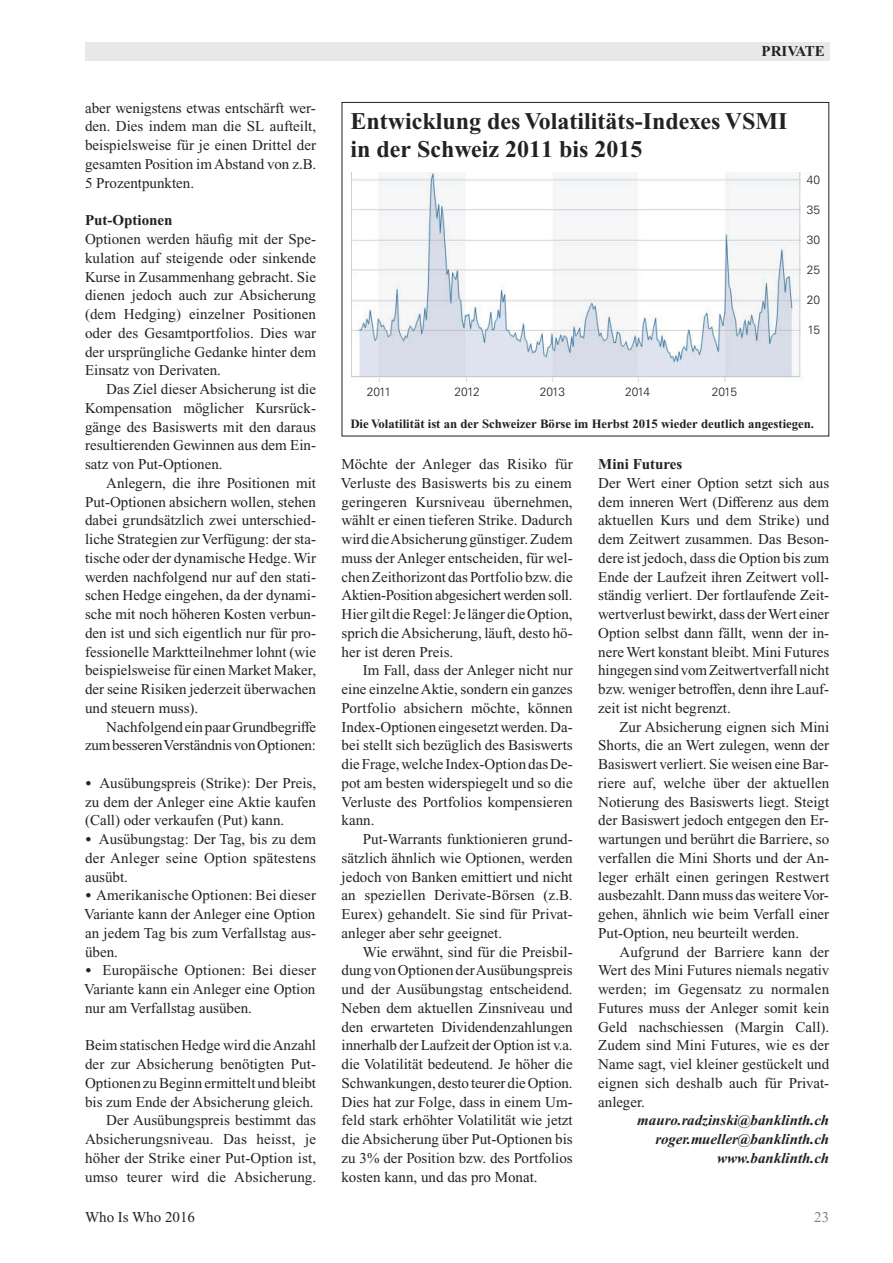
<style>
.page{position:relative;width:893px;height:1263px;background:#fff}
.page>*{position:absolute;margin:0;border:0;box-sizing:border-box;transform-origin:0 0}
.t1{font:700 24px/27.3px "Times New Roman PS Std";color:#232122}
.t2{font:15px/18.8px "Times New Roman PS Std";color:#232122;text-align:justify}
.t3{font:italic 700 15px/18.8px "Times New Roman PS Std";color:#232122;text-align:right}
.t4{font:700 15px "Times New Roman PS Std";color:#232122}
.t5{font:15px "Times New Roman PS Std";color:#7f8285}
.t6{font:700 12.75px "Times New Roman PS Std";color:#232122}
.t7{font:300 12px "Univers LT Std";letter-spacing:-.05em;color:#232122}
</style>
<div class="page">
<div style="left:85px;top:43px;width:744px;height:18px;background:#e7e8ea"></div>
<img style="left:352px;top:172px;width:458px;height:210px">
<div style="left:801px;top:176px;width:19px;height:198px;background:#fff"></div>
<p class="t2" style="left:85px;top:100px;width:233px">aber wenigstens etwas entschärft wer&shy;den. Dies indem man die SL aufteilt, beispielsweise für je einen Drittel der gesamten Position im Abstand von z.B.<br>5 Prozentpunkten.</p>
<p class="t4" style="left:85px;top:215px;width:89px">Put-Optionen</p>
<p class="t2" style="left:85px;top:231px;width:233px">Optionen werden häufig mit der Spe - kulation auf steigende oder sinkende Kurse in Zusammenhang gebracht. Sie dienen jedoch auch zur Absicherung (dem Hedging) einzelner Positionen oder des Gesamtportfolios. Dies war der ursprüngliche Gedanke hinter dem Einsatz von Derivaten.</p>
<p class="t2" style="left:85px;top:381px;width:233px;text-indent:21px">Das Ziel dieser Absicherung ist die Kompensation möglicher Kursrück&shy;gänge des Basiswerts mit den daraus resultierenden Gewinnen aus dem Ein&shy;satz von Put-Optionen.</p>
<p class="t2" style="left:85px;top:475px;width:233px;text-indent:21px">Anlegern, die ihre Positionen mit Put-Optionen absichern wollen, stehen dabei grundsätzlich zwei unterschied&shy;liche Strategien zur Verfügung: der sta&shy;tische oder der dynamische Hedge. Wir werden nachfolgend nur auf den stati&shy;schen Hedge eingehen, da der dynami&shy;sche mit noch höheren Kosten verbun&shy;den ist und sich eigentlich nur für pro&shy;fessionelle Marktteilnehmer lohnt (wie beispielsweise für einen Market Maker, der seine Risiken jederzeit überwachen und steuern muss).</p>
<p class="t2" style="left:85px;top:718px;width:233px;text-align:right">Nachfolgend ein paar Grundbegriffe zum besseren Verständnis von Optionen:</p>
<p class="t2" style="left:84px;top:775px;width:233px;text-align:left"><sup>.</sup> Ausübungspreis (Strike): Der Preis, zu dem der Anleger eine Aktie kaufen (Call) oder verkaufen (Put) kann.<br><sup>.</sup> Ausübungstag: Der Tag, bis zu dem der Anleger seine Option spätestens ausübt.<br><sup>.</sup> Amerikanische Optionen: Bei dieser<br>Variante kann der Anleger eine Option an jedem Tag bis zum Verfallstag aus&shy;üben.<br><sup>.</sup> Europäische Optionen: Bei dieser<br>Variante kann ein Anleger eine Option nur am Verfallstag ausüben.</p>
<p class="t2" style="left:85px;top:1037px;width:233px;text-align:right">Beim statischen Hedge wird die Anzahl der zur Absicherung benötigten Put-Optionen zu Beginn ermittelt und bleibt bis zum Ende der Absicherung gleich.<br>Der Ausübungspreis bestimmt das Absicherungsniveau. Das heisst, je höher der Strike einer Put-Option ist, umso teurer wird die Absicherung.</p>
<p class="t4" style="left:762px;top:46px;width:65px">PrIvate</p>
<h1 class="t1" style="left:350px;top:110px;width:439px">entwicklung des volatilitäts-Indexes vSMI in der Schweiz 2011 bis 2015</h1>
<p class="t7" style="left:807px;top:176px;width:15px">40</p>
<p class="t7" style="left:807px;top:206px;width:15px">35</p>
<p class="t7" style="left:807px;top:236px;width:15px">30</p>
<p class="t7" style="left:807px;top:266px;width:15px">25</p>
<p class="t7" style="left:807px;top:296px;width:15px">20</p>
<p class="t7" style="left:807px;top:326px;width:14px">15</p>
<p class="t7" style="left:367px;top:387px;width:26px">2011</p>
<p class="t7" style="left:455px;top:387px;width:27px">2012</p>
<p class="t7" style="left:540px;top:387px;width:27px">2013</p>
<p class="t7" style="left:625px;top:387px;width:27px">2014</p>
<p class="t7" style="left:712px;top:387px;width:27px">2015</p>
<p class="t6" style="left:350px;top:419px;width:465px">Die volatilität ist an der Schweizer Börse im Herbst 2015 wieder deutlich angestiegen.</p>
<p class="t2" style="left:341px;top:456px;width:233px">Möchte der Anleger das Risiko für Verluste des Basiswerts bis zu einem geringeren Kursniveau übernehmen, wählt er einen tieferen Strike. Dadurch wird die Absicherung günstiger. Zudem muss der Anleger entscheiden, für wel&shy;chen Zeithorizont das Portfolio bzw. die Aktien-Position abgesichert werden soll.<br>Hier gilt die Regel: Je länger die Option, sprich die Absicherung, läuft, desto hö&shy;her ist deren Preis.</p>
<p class="t2" style="left:342px;top:662px;width:233px;text-indent:21px">Im Fall, dass der Anleger nicht nur eine einzelne Aktie, sondern ein ganzes Portfolio absichern möchte, können Index-Optionen eingesetzt werden. Da&shy;bei stellt sich bezüglich des Basiswerts die Frage, welche Index-Option das De&shy;pot am besten widerspiegelt und so die Verluste des Portfolios kompensieren kann.</p>
<p class="t2" style="left:342px;top:831px;width:233px;text-indent:21px">Put-Warrants funktionieren grund&shy;sätzlich ähnlich wie Optionen, werden jedoch von Banken emittiert und nicht an speziellen Derivate-Börsen (z.B.<br>Eurex) gehandelt. Sie sind für Privat - anleger aber sehr geeignet.</p>
<p class="t2" style="left:342px;top:943px;width:233px;text-indent:21px">Wie erwähnt, sind für die Preisbil&shy;dung von Optionen der Ausübungspreis und der Ausübungstag entscheidend.<br>Neben dem aktuellen Zinsniveau und den erwarteten Dividendenzahlungen innerhalb der Laufzeit der Option ist v.a. die Volatilität bedeutend. Je höher die Schwankungen, desto teurer die Option.<br>Dies hat zur Folge, dass in einem Um&shy;feld stark erhöhter Volatilität wie jetzt die Absicherung über Put-Optionen bis zu 3% der Position bzw. des Portfolios kosten kann, und das pro Monat.</p>
<p class="t4" style="left:598px;top:459px;width:86px">Mini Futures</p>
<p class="t2" style="left:598px;top:475px;width:233px">Der Wert einer Option setzt sich aus dem inneren Wert (Differenz aus dem aktuellen Kurs und dem Strike) und dem Zeitwert zusammen. Das Beson&shy;dere ist jedoch, dass die Option bis zum Ende der Laufzeit ihren Zeitwert voll&shy;ständig verliert. Der fortlaufende Zeit&shy;wertverlust bewirkt, dass der Wert einer Option selbst dann fällt, wenn der in - nere Wert konstant bleibt. Mini Futures hingegen sind vom Zeitwertverfall nicht bzw. weniger betroffen, denn ihre Lauf&shy;zeit ist nicht begrenzt.</p>
<p class="t2" style="left:598px;top:718px;width:233px;text-indent:21px">Zur Absicherung eignen sich Mini Shorts, die an Wert zulegen, wenn der Basiswert verliert. Sie weisen eine Bar&shy;riere auf, welche über der aktuellen Notierung des Basiswerts liegt. Steigt der Basiswert jedoch entgegen den Er&shy;wartungen und berührt die Barriere, so verfallen die Mini Shorts und der An&shy;leger erhält einen geringen Restwert ausbezahlt. Dann muss das weitere Vor&shy;gehen, ähnlich wie beim Verfall einer Put-Option, neu beurteilt werden.</p>
<p class="t2" style="left:598px;top:943px;width:233px;text-indent:21px">Aufgrund der Barriere kann der Wert des Mini Futures niemals negativ werden; im Gegensatz zu normalen Futures muss der Anleger somit kein Geld nachschiessen (Margin Call).<br>Zudem sind Mini Futures, wie es der Name sagt, viel kleiner gestückelt und eignen sich deshalb auch für Privat - anleger.</p>
<p class="t3" style="left:637px;top:1112px;width:193px">mauro.radzinski@banklinth.ch roger.mueller@banklinth.ch www.banklinth.ch</p>
<p class="t2" style="left:85px;top:1209px;width:111px">Who Is Who 2016</p>
<p class="t5" style="left:814px;top:1212px;width:16px">23</p>
</div>
